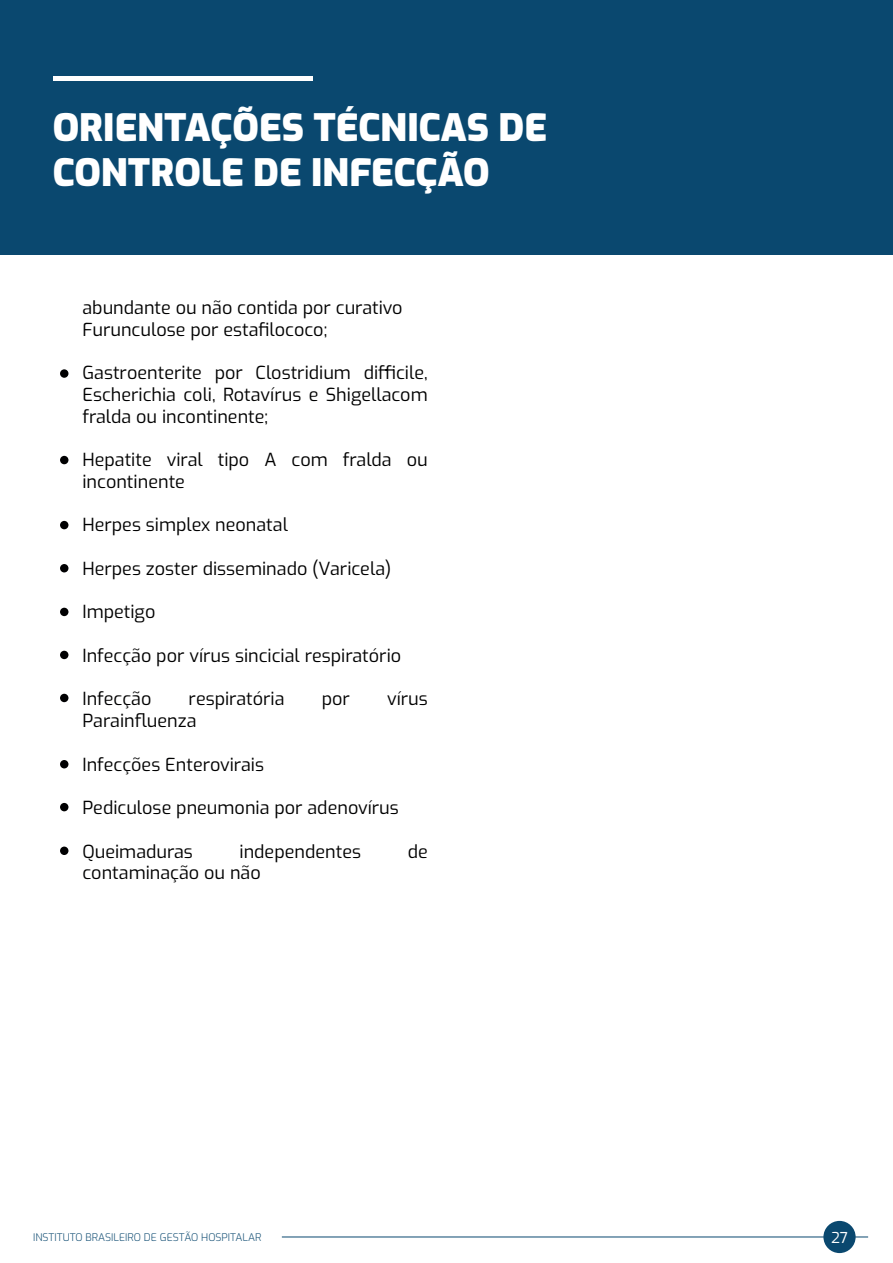
<style>
.page{position:relative;width:893px;height:1263px;background:#fff}
.page>*{position:absolute;margin:0;border:0;box-sizing:border-box;transform-origin:0 0}
.t1{font:900 37.5px/45px "Exo";color:#fff}
.t2{font:18px/21.8px "Exo";color:#000001}
.t3{font:15px "Exo";color:#fff}
.t4{font:300 10.5px "Exo";color:#0a486f}
</style>
<div class="page">
<div style="left:0;top:0;width:893px;height:255px;background:#0a486f"></div>
<hr style="left:282px;top:1236px;width:586px;height:1px;background:#0a486f">
<div style="left:823px;top:1221px;width:33px;height:32px;background:#0a486f;border-radius:50%"></div>
<div style="left:53px;top:76px;width:259px;height:5px;background:#fff"></div>
<div style="left:60px;top:369px;width:8px;height:9px;background:#000001;border-radius:50%"></div>
<div style="left:60px;top:456px;width:8px;height:8px;background:#000001;border-radius:50%"></div>
<div style="left:60px;top:521px;width:8px;height:8px;background:#000001;border-radius:50%"></div>
<div style="left:60px;top:564px;width:8px;height:8px;background:#000001;border-radius:50%"></div>
<div style="left:60px;top:608px;width:8px;height:8px;background:#000001;border-radius:50%"></div>
<div style="left:60px;top:651px;width:8px;height:8px;background:#000001;border-radius:50%"></div>
<div style="left:60px;top:694px;width:8px;height:8px;background:#000001;border-radius:50%"></div>
<div style="left:60px;top:760px;width:8px;height:8px;background:#000001;border-radius:50%"></div>
<div style="left:60px;top:803px;width:8px;height:8px;background:#000001;border-radius:50%"></div>
<div style="left:60px;top:846px;width:8px;height:9px;background:#000001;border-radius:50%"></div>
<h1 class="t1" style="left:53px;top:103px;width:496px">ORIENTAÇÕES TÉCNICAS DE<br>CONTROLE DE INFECÇÃO</h1>
<p class="t2" style="left:82px;top:296px;width:322px">abundante ou não contida por curativo<br>Furunculose por estafilococo;</p>
<p class="t2" style="left:82px;top:361px;width:347px;text-align:justify">Gastroenterite por Clostridium difficile, Escherichia coli, Rotavírus e Shigellacom fralda ou incontinente;</p>
<p class="t2" style="left:82px;top:448px;width:347px">Hepatite viral tipo A com fralda ou incontinente</p>
<p class="t2" style="left:82px;top:513px;width:207px">Herpes simplex neonatal</p>
<p class="t2" style="left:82px;top:557px;width:310px">Herpes zoster disseminado (Varicela)</p>
<p class="t2" style="left:82px;top:600px;width:74px">Impetigo</p>
<p class="t2" style="left:82px;top:644px;width:320px">Infecção por vírus sincicial respiratório</p>
<p class="t2" style="left:82px;top:687px;width:70px">Infecção</p>
<p class="t2" style="left:189px;top:687px;width:97px">respiratória</p>
<p class="t2" style="left:322px;top:687px;width:30px">por</p>
<p class="t2" style="left:387px;top:687px;width:42px">vírus</p>
<p class="t2" style="left:82px;top:709px;width:116px">Parainfluenza</p>
<p class="t2" style="left:82px;top:752px;width:183px">Infecções Enterovirais</p>
<p class="t2" style="left:82px;top:796px;width:318px">Pediculose pneumonia por adenovírus</p>
<p class="t2" style="left:82px;top:839px;width:112px">Queimaduras</p>
<p class="t2" style="left:240px;top:839px;width:123px">independentes</p>
<p class="t2" style="left:408px;top:839px;width:22px">de</p>
<p class="t2" style="left:82px;top:861px;width:180px">contaminação ou não</p>
<p class="t4" style="left:33px;top:1229px;width:230px">INSTITUTO BRASILEIRO DE GESTÃO HOSPITALAR</p>
<p class="t3" style="left:831px;top:1226px;width:19px">27</p>
</div>
